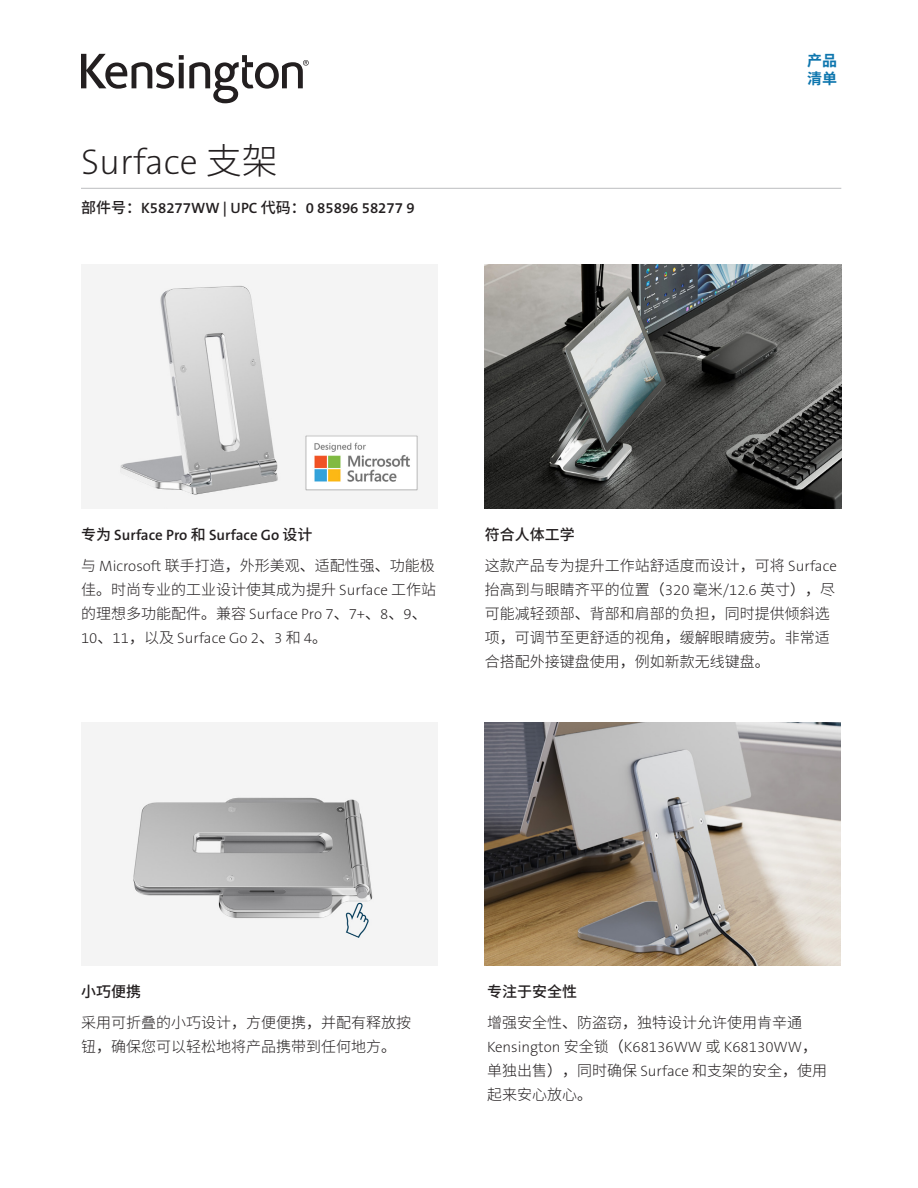
<style>
.page{position:relative;width:918px;height:1188px;background:#fff}
.page>*{position:absolute;margin:0;border:0;box-sizing:border-box;transform-origin:0 0}
.t1{font:36px "The Sans KENSINGTON2 XL";color:#231f20}
.t2{font:300 15px/24px "Source Han Sans CN";color:#231f20}
.t3{font:15px/24px "The Sans KENSINGTON2 XL";color:#231f20}
.t4{font:15px "The Sans KENSINGTON6 SB";color:#231f20}
.t5{font:700 15px/18px "Source Han Sans CN";color:#0e76ae}
.s1{font-family:"Source Han Sans CN";font-weight:300}
.s2{font-family:"Source Han Sans CN";font-weight:500}
.s3{font-family:"The Sans KENSINGTON2 XL";font-weight:400}
.s4{font-weight:400}
.s5{font-family:"Source Han Sans CN"}
.s6{font-weight:500}
</style>
<div class="page">
<hr style="left:81px;top:188px;width:760px;height:1px;background:#bcbdc0">
<svg style="left:81px;top:54px;width:228px;height:49px"></svg>
<img style="left:81px;top:265px;width:356px;height:243px">
<img style="left:485px;top:265px;width:356px;height:243px">
<img style="left:81px;top:722px;width:356px;height:244px">
<img style="left:485px;top:722px;width:356px;height:244px">
<h1 class="t1" style="left:81px;top:143px;width:198px">Surface <span class="s1">支架</span></h1>
<p class="t4" style="left:81px;top:200px;width:335px"><span class="s2">部件号：</span>K58277WW | UPC <span class="s2">代码：</span>0 85896 58277 9</p>
<p class="t5" style="left:807px;top:52px;width:31px">产品清单</p>
<p class="t4" style="left:81px;top:527px;width:233px"><span class="s2">专为</span> Surface Pro <span class="s2">和</span> Surface Go <span class="s2">设计</span></p>
<p class="t2" style="left:81px;top:554px;width:357px">与 <span class="s3">Microsoft</span> 联手打造<span class="s4">，</span>外形美观<span class="s4">、</span>适配性强<span class="s4">、</span>功能极佳<span class="s4">。</span>时尚专业的工业设计使其成为提升 <span class="s3">Surface</span> 工作站</p>
<p class="t3" style="left:81px;top:602px;width:347px"><span class="s1">的理想多功能配件</span><span class="s5">。</span><span class="s1">兼容</span> Surface Pro 7<span class="s5">、</span>7+<span class="s5">、</span>8<span class="s5">、</span>9<span class="s5">、<br></span>10<span class="s5">、</span>11<span class="s5">，</span><span class="s1">以及</span> Surface Go 2<span class="s5">、</span>3 <span class="s1">和</span> 4<span class="s5">。</span></p>
<p class="t2" style="left:485px;top:519px;width:353px;line-height:30.8px"><span class="s6">符合人体工学<br></span>这款产品专为提升工作站舒适度而设计<span class="s4">，</span>可将 <span class="s3">Surface</span></p>
<p class="t2" style="left:485px;top:578px;width:352px">抬高到与眼睛齐平的位置<span class="s4">（</span><span class="s3">320</span> 毫米<span class="s3">/12.6</span> 英寸<span class="s4">），</span>尽可能减轻颈部<span class="s4">、</span>背部和肩部的负担<span class="s4">，</span>同时提供倾斜选项<span class="s4">，</span>可调节至更舒适的视角<span class="s4">，</span>缓解眼睛疲劳<span class="s4">。</span>非常适合搭配外接键盘使用<span class="s4">，</span>例如新款无线键盘<span class="s4">。</span></p>
<p class="t2" style="left:81px;top:976px;width:331px;line-height:30.8px"><span class="s6">小巧便携<br></span>采用可折叠的小巧设计<span class="s4">，</span>方便便携<span class="s4">，</span>并配有释放按</p>
<p class="t2" style="left:81px;top:1035px;width:316px">钮<span class="s4">，</span>确保您可以轻松地将产品携带到任何地方<span class="s4">。</span></p>
<p class="t2" style="left:487px;top:976px;width:316px;line-height:30.8px"><span class="s6">专注于安全性<br></span>增强安全性<span class="s4">、</span>防盗窃<span class="s4">，</span>独特设计允许使用肯辛通</p>
<p class="t3" style="left:487px;top:1035px;width:332px">Kensington <span class="s1">安全锁</span><span class="s5">（</span>K68136WW <span class="s1">或</span> K68130WW<span class="s5">，</span></p>
<p class="t2" style="left:487px;top:1059px;width:342px">单独出售<span class="s4">），</span>同时确保 <span class="s3">Surface</span> 和支架的安全<span class="s4">，</span>使用起来安心放心<span class="s4">。</span></p>
</div>
